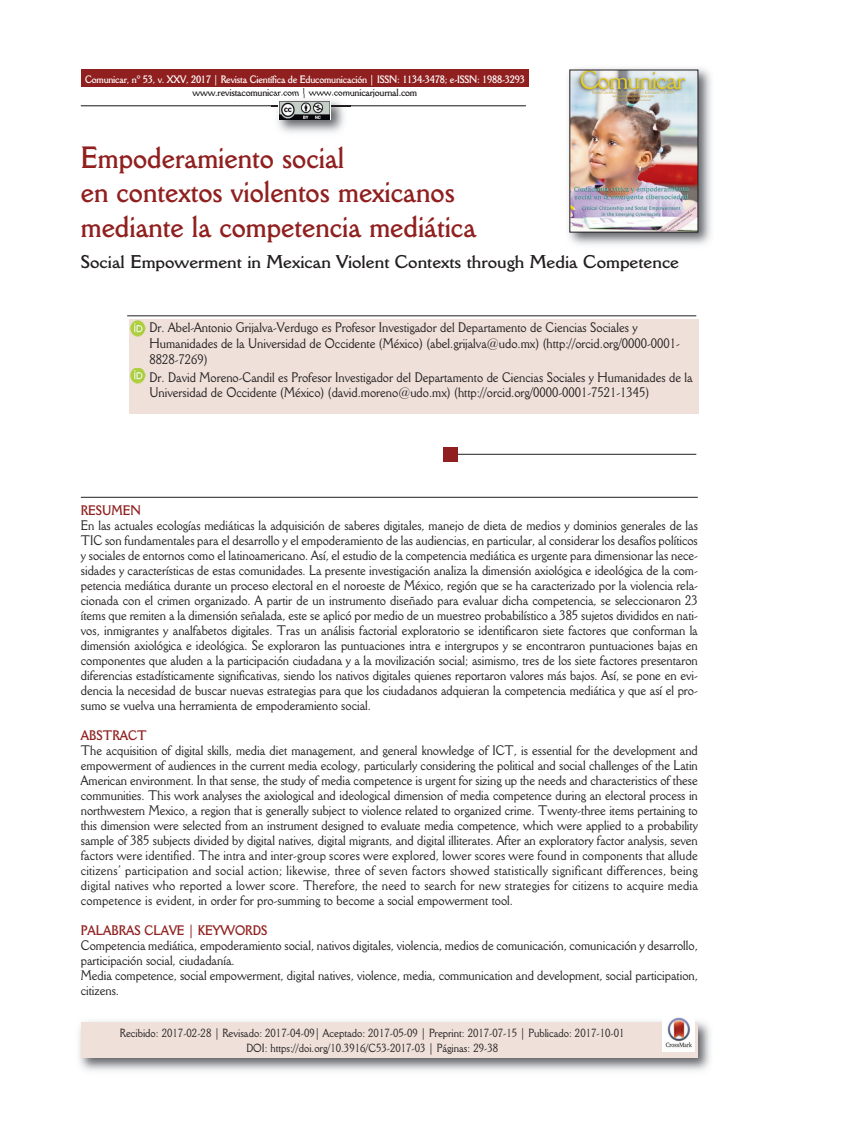
<style>
.page{position:relative;width:851px;height:1127px;background:#fff}
.page>*{position:absolute;margin:0;border:0;box-sizing:border-box;transform-origin:0 0}
.t1{font:700 30px/34.5px "Della Robbia BT";color:#90201f;scale:.9 1}
.t2{font:700 18px "Della Robbia BT";color:#231f20}
.t3{font:13.5px/15px "Della Robbia BT";color:#231f20;scale:.9 1}
.t4{font:700 13.5px "Della Robbia BT";color:#90201f;scale:.9 1}
.t5{font:11.55px/15px "Della Robbia BT";color:#231f20;text-align:center;scale:.9 1}
.t6{font:700 10.5px "Della Robbia BT";letter-spacing:-.02em;color:#fff;scale:.9 1}
.t7{font:700 10.5px "Della Robbia BT";letter-spacing:-.02em;color:#231f20;scale:.9 1}
</style>
<div class="page">
<hr style="left:81px;top:105px;width:445px;height:1px;background:#231f20">
<div style="left:81px;top:70px;width:448px;height:17px;background:#90201f"></div>
<div style="left:128px;top:319px;width:570px;height:95px;background:#efe1da"></div>
<img style="left:79px;top:1021px;width:631px;height:50px">
<div style="left:81px;top:1022px;width:616px;height:36px;background:#efe1da"></div>
<hr style="left:127px;top:315px;width:569px;height:1px;background:#231f20">
<hr style="left:81px;top:497px;width:616px;height:1px;background:#231f20">
<hr style="left:455px;top:454px;width:241px;height:1px;background:#231f20">
<img style="left:662px;top:1017px;width:32px;height:34px">
<div style="left:443px;top:447px;width:15px;height:14px;background:#90201f"></div>
<img style="left:271px;top:94px;width:79px;height:39px">
<img style="left:271px;top:105px;width:79px;height:1px">
<svg style="left:278px;top:101px;width:53px;height:19px"></svg>
<img style="left:279px;top:102px;width:50px;height:17px">
<img style="left:130px;top:321px;width:15px;height:15px">
<img style="left:130px;top:368px;width:15px;height:16px">
<img style="left:568px;top:68px;width:143px;height:177px">
<img style="left:571px;top:72px;width:125px;height:158px">
<p class="t6" style="left:85px;top:75px;width:490px">Comunicar, nº 53, v. XXV, 2017 | Revista Científica de Educomunicación | ISSN: 1134-3478; e-ISSN: 1988-3293</p>
<p class="t7" style="left:193px;top:88px;width:251px">www.revistacomunicar.com | www.comunicarjournal.com</p>
<h1 class="t1" style="left:81px;top:143px;width:441px">Empoderamiento social<br>en contextos violentos mexicanos mediante la competencia mediática</h1>
<h2 class="t2" style="left:81px;top:255px;width:599px">Social Empowerment in Mexican Violent Contexts through Media Competence</h2>
<p class="t3" style="left:149px;top:321px;width:590px;line-height:15.8px">Dr. Abel-Antonio Grijalva-Verdugo es Profesor Investigador del Departamento de Ciencias Sociales y<br>Humanidades de la Universidad de Occidente (México) (abel.grijalva@udo.mx) (http://orcid.org/0000-0001-<br>8828-7269)</p>
<p class="t3" style="left:149px;top:370px;width:605px;line-height:15.8px">Dr. David Moreno-Candil es Profesor Investigador del Departamento de Ciencias Sociales y Humanidades de la<br>Universidad de Occidente (México) (david.moreno@udo.mx) (http://orcid.org/0000-0001-7521-1345)</p>
<p class="t4" style="left:81px;top:505px;width:68px">RESUMEN</p>
<p class="t3" style="left:81px;top:519px;width:687px;text-align:justify">En las actuales ecologías mediáticas la adquisición de saberes digitales, manejo de dieta de medios y dominios generales de las TIC son fundamentales para el desarrollo y el empoderamiento de las audiencias, en particular, al considerar los desafíos políticos y sociales de entornos como el latinoamericano. Así, el estudio de la competencia mediática es urgente para dimensionar las nece&shy;sidades y características de estas comunidades. La presente investigación analiza la dimensión axiológica e ideológica de la com&shy;petencia mediática durante un proceso electoral en el noroeste de México, región que se ha caracterizado por la violencia rela&shy;cionada con el crimen organizado. A partir de un instrumento diseñado para evaluar dicha competencia, se seleccionaron 23 ítems que remiten a la dimensión señalada, este se aplicó por medio de un muestreo probabilístico a 385 sujetos divididos en nati&shy;vos, inmigrantes y analfabetos digitales. Tras un análisis factorial exploratorio se identificaron siete factores que conforman la dimensión axiológica e ideológica. Se exploraron las puntuaciones intra e intergrupos y se encontraron puntuaciones bajas en componentes que aluden a la participación ciudadana y a la movilización social; asimismo, tres de los siete factores presentaron diferencias estadísticamente significativas, siendo los nativos digitales quienes reportaron valores más bajos. Así, se pone en evi&shy;dencia la necesidad de buscar nuevas estrategias para que los ciudadanos adquieran la competencia mediática y que así el pro&shy;sumo se vuelva una herramienta de empoderamiento social.</p>
<p class="t4" style="left:81px;top:730px;width:75px">ABSTRACT</p>
<p class="t3" style="left:81px;top:744px;width:687px;text-align:justify">The acquisition of digital skills, media diet management, and general knowledge of ICT, is essential for the development and empowerment of audiences in the current media ecology, particularly considering the political and social challenges of the Latin American environment. In that sense, the study of media competence is urgent for sizing up the needs and characteristics of these communities. This work analyses the axiological and ideological dimension of media competence during an electoral process in northwestern Mexico, a region that is generally subject to violence related to organized crime. Twenty-three items pertaining to this dimension were selected from an instrument designed to evaluate media competence, which were applied to a probability sample of 385 subjects divided by digital natives, digital migrants, and digital illiterates. After an exploratory factor analysis, seven factors were identified. The intra and inter-group scores were explored, lower scores were found in components that allude citizens’ participation and social action; likewise, three of seven factors showed statistically significant differences, being digital natives who reported a lower score. Therefore, the need to search for new strategies for citizens to acquire media competence is evident, in order for pro-summing to become a social empowerment tool.</p>
<p class="t4" style="left:81px;top:925px;width:209px">PALABRAS CLAVE | KEYWORDS</p>
<p class="t3" style="left:81px;top:939px;width:687px">Competencia mediática, empoderamiento social, nativos digitales, violencia, medios de comunicación, comunicación y desarrollo, participación social, ciudadanía.<br>Media competence, social empowerment, digital natives, violence, media, communication and development, social participation, citizens.</p>
<p class="t5" style="left:120px;top:1026px;width:562px">Recibido: 2017-02-28 | Revisado: 2017-04-09| Aceptado: 2017-05-09 | Preprint: 2017-07-15 | Publicado: 2017-10-01<br>DOI: https://doi.org/10.3916/C53-2017-03 | Páginas: 29-38</p>
</div>
